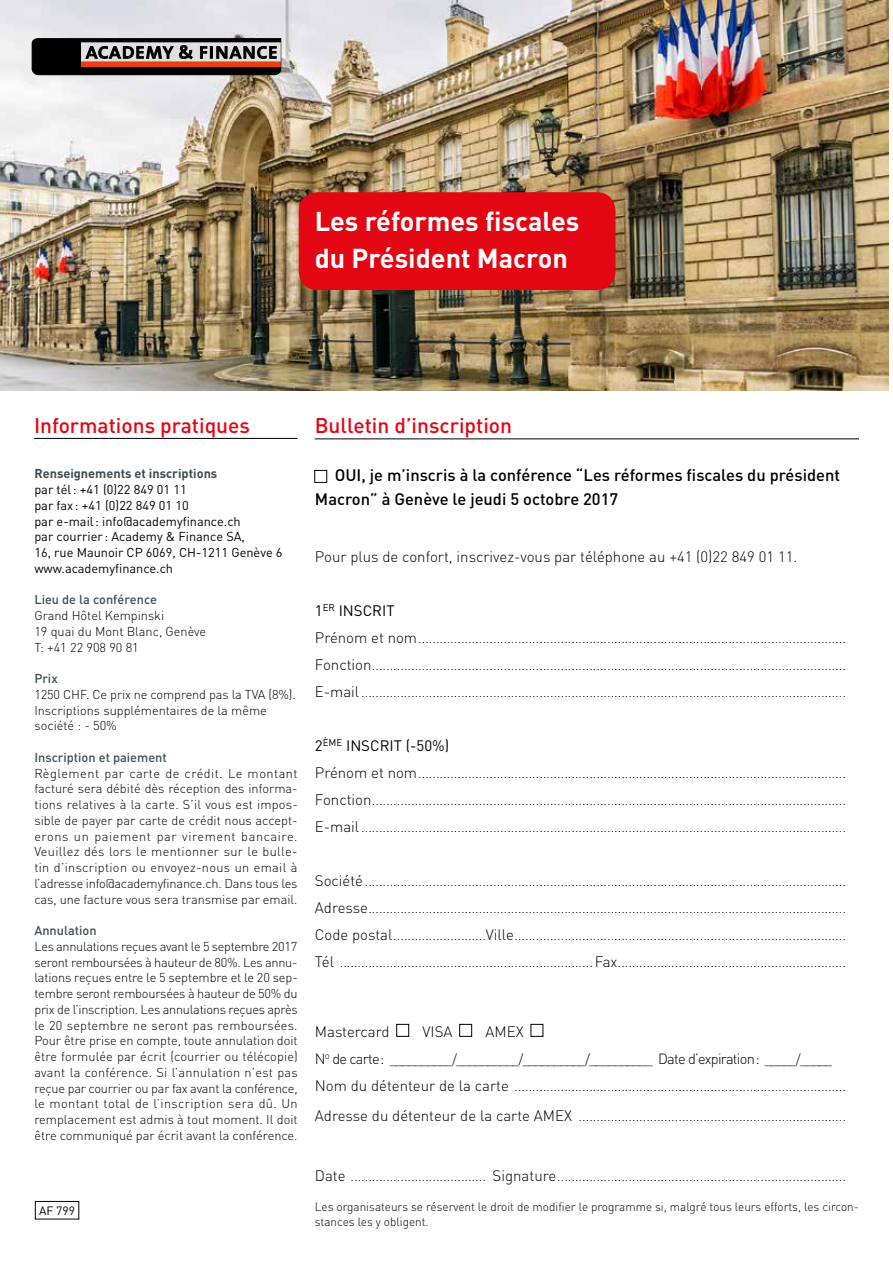
<style>
.page{position:relative;width:893px;height:1263px;background:#fff}
.page>*{position:absolute;margin:0;border:0;box-sizing:border-box;transform-origin:0 0}
.t1{font:700 27px/37.5px "DIN Pro";color:#fff}
.t2{font:500 21px "DIN Pro";color:#e30613}
.t3{font:500 16.5px/24px "DIN Pro";color:#000}
.t4{font:300 15px "DIN Pro";color:#000}
.t5{font:15px "DIN Pro";color:#000}
.t6{font:300 13.5px/27px "DIN Pro";color:#000;text-align:justify}
.t7{font:300 12.75px/15.8px "DIN Pro";color:#000}
.t8{font:12.75px/15.8px "DIN Pro";color:#000}
.t9{font:500 12.75px "DIN Pro";color:#3d4c54}
.t10{font:700 12.75px "DIN Pro";color:#3d4c54}
.t11{font:300 12px/15px "DIN Pro";color:#000}
.t12{font:12px "DIN Pro";color:#000}
.s1{font-size:15px}
.s2{font-size:14.7px}
</style>
<div class="page">
<img style="left:0;top:0;width:889px;height:390px">
<hr style="left:34px;top:438px;width:264px;height:1px;background:#000">
<hr style="left:315px;top:438px;width:544px;height:1px;background:#000">
<div style="left:35px;top:1201px;width:44px;height:18px;border:1px solid #000"></div>
<div style="left:396px;top:1024px;width:13px;height:13px;background:#fff;border:1px solid #000"></div>
<div style="left:459px;top:1024px;width:13px;height:13px;background:#fff;border:1px solid #000"></div>
<div style="left:531px;top:1024px;width:12px;height:13px;background:#fff;border:1px solid #000"></div>
<div style="left:314px;top:470px;width:13px;height:13px;border:1px solid #000"></div>
<svg style="left:32px;top:38px;width:249px;height:37px;background:#4a4746"></svg>
<div style="left:81px;top:62px;width:199px;height:5px;background:#e74011"></div>
<div style="left:299px;top:193px;width:316px;height:96px;background:#e30613;border-radius:18px"></div>
<div style="left:299px;top:192px;width:316px;height:98px;border:2px solid #e30613;border-radius:18px"></div>
<h1 class="t1" style="left:315px;top:199px;width:266px">Les réformes fiscales du Président Macron</h1>
<h2 class="t2" style="left:34px;top:409px;width:217px">Informations pratiques</h2>
<h2 class="t2" style="left:315px;top:409px;width:199px">Bulletin d’inscription</h2>
<p class="t10" style="left:34px;top:463px;width:184px">Renseignements et inscriptions</p>
<p class="t8" style="left:34px;top:480px;width:250px">par tél: +41 (0)22 849 01 11<br>par fax : +41 (0)22 849 01 10<br>par e-mail: info@academyfinance.ch<br>par courrier : Academy &amp; Finance SA,<br>16, rue Maunoir CP 6069, CH-1211 Genève 6 www.academyfinance.ch</p>
<p class="t9" style="left:34px;top:589px;width:124px">Lieu de la conférence</p>
<p class="t7" style="left:34px;top:606px;width:173px">Grand Hôtel Kempinski<br>19 quai du Mont Blanc, Genève<br>T: +41 22 908 90 81</p>
<p class="t9" style="left:34px;top:668px;width:25px">Prix</p>
<p class="t7" style="left:34px;top:685px;width:263px">1250 CHF. Ce prix ne comprend pas la TVA (8%).<br>Inscriptions supplémentaires de la même société : - 50%</p>
<p class="t9" style="left:34px;top:747px;width:134px">Inscription et paiement</p>
<p class="t7" style="left:34px;top:764px;width:265px;text-align:justify">Règlement par carte de crédit. Le montant facturé sera débité dès réception des informa&shy;tions relatives à la carte. S’il vous est impos&shy;sible de payer par carte de crédit nous accept&shy;erons un paiement par virement bancaire.<br>Veuillez dés lors le mentionner sur le bulle&shy;tin d’inscription ou envoyez-nous un email à l’adresse info@academyfinance.ch. Dans tous les cas, une facture vous sera transmise par email.</p>
<p class="t9" style="left:34px;top:920px;width:64px">Annulation</p>
<p class="t7" style="left:34px;top:937px;width:265px;text-align:justify">Les annulations reçues avant le 5 septembre 2017 seront remboursées à hauteur de 80%. Les annu&shy;lations reçues entre le 5 septembre et le 20 sep&shy;tembre seront remboursées à hauteur de 50% du prix de l’inscription. Les annulations reçues après le 20 septembre ne seront pas remboursées.<br>Pour être prise en compte, toute annulation doit être formulée par écrit (courrier ou télécopie) avant la conférence. Si l’annulation n’est pas reçue par courrier ou par fax avant la conférence, le montant total de l’inscription sera dû. Un remplacement est admis à tout moment. Il doit être communiqué par écrit avant la conférence.</p>
<p class="t12" style="left:39px;top:1201px;width:38px">AF 799</p>
<p class="t3" style="left:315px;top:461px;width:527px;text-indent:20px">OUI, je m’inscris à la conférence “Les réformes fiscales du président<br>Macron” à Genève le jeudi 5 octobre 2017</p>
<p class="t4" style="left:315px;top:545px;width:484px">Pour plus de confort, inscrivez-vous par téléphone au +41 (0)22 849 01 11.</p>
<p class="t5" style="left:315px;top:599px;width:81px">1<sup>ER</sup> INSCRIT</p>
<p class="t6" style="left:315px;top:623px;width:533px"><span class="s1">Prénom et nom</span>........................................................................................................................<br><span class="s1">Fonction</span>.....................................................................................................................................<br><span class="s1">E-mail</span>........................................................................................................................................</p>
<p class="t5" style="left:315px;top:734px;width:136px">2<sup>ÈME</sup> INSCRIT (-50%)</p>
<p class="t6" style="left:315px;top:758px;width:533px"><span class="s1">Prénom et nom</span>........................................................................................................................<br><span class="s1">Fonction</span>.....................................................................................................................................<br><span class="s1">E-mail</span>........................................................................................................................................</p>
<p class="t6" style="left:315px;top:866px;width:533px"><span class="s1">Société</span>.......................................................................................................................................<br><span class="s1">Adresse</span>......................................................................................................................................<br><span class="s1">Code postal</span>..........................<span class="s1">Ville</span>.............................................................................................<br><span class="s1">Tél</span> .......................................................................<span class="s1">Fax</span>................................................................</p>
<p class="t4" style="left:315px;top:1020px;width:76px">Mastercard</p>
<p class="t4" style="left:423px;top:1020px;width:31px">VISA</p>
<p class="t4" style="left:486px;top:1020px;width:40px">AMEX</p>
<p class="t6" style="left:315px;top:1044px;width:533px"><span class="s2">N</span><sup>o</sup> <span class="s2">de carte:</span> __________/__________/__________/__________ <span class="s2">Date d’expiration:</span> _____/_____<br><span class="s1">Nom du détenteur de la carte</span> .............................................................................................</p>
<p class="t6" style="left:315px;top:1101px;width:533px"><span class="s1">Adresse du détenteur de la carte AMEX</span> ...........................................................................</p>
<p class="t6" style="left:315px;top:1161px;width:533px"><span class="s1">Date</span> ...................................... <span class="s1">Signature</span>.................................................................................</p>
<p class="t11" style="left:315px;top:1198px;width:545px">Les organisateurs se réservent le droit de modifier le programme si, malgré tous leurs efforts, les circon&shy;stances les y obligent.</p>
</div>
